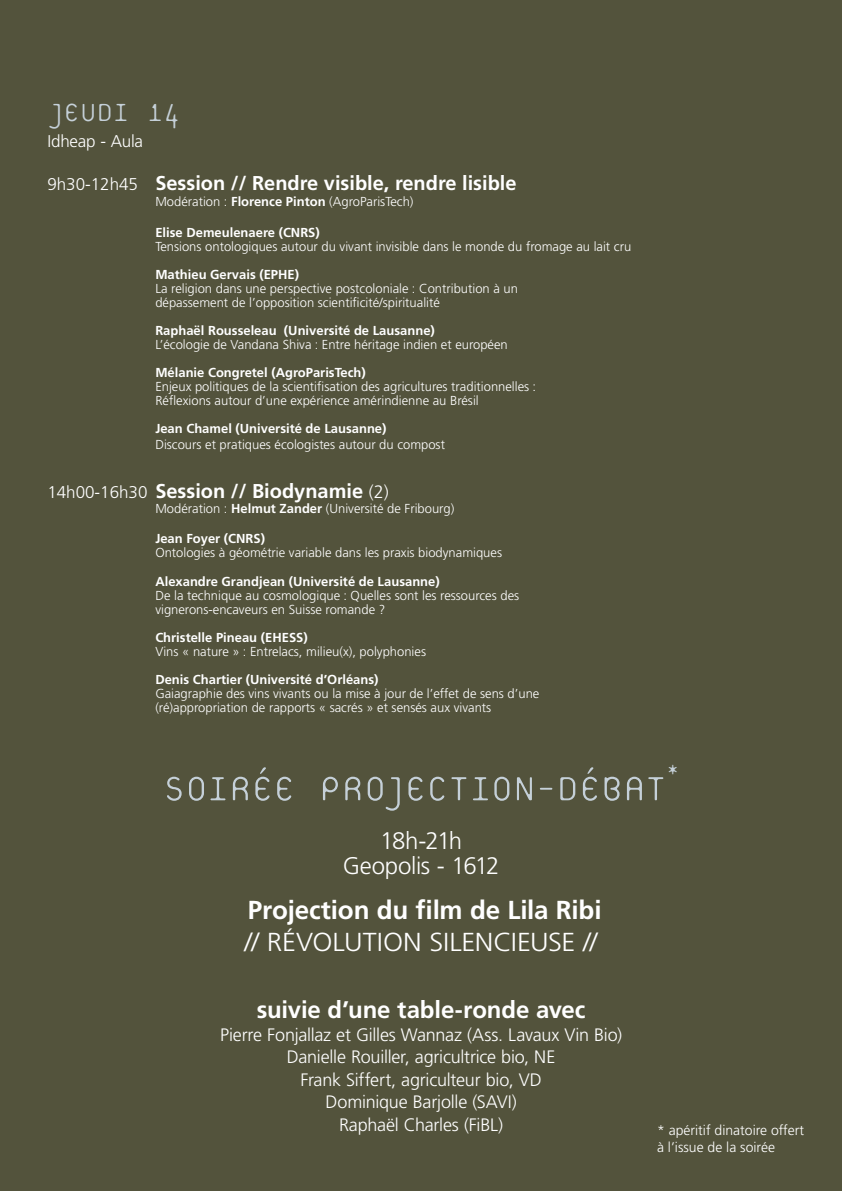
<style>
.page{position:relative;width:842px;height:1191px;background:#fff}
.page>*{position:absolute;margin:0;border:0;box-sizing:border-box;transform-origin:0 0}
.t1{font:100 50px "Platelet";letter-spacing:-.025em;color:#c5d0d8}
.t2{font:100 37px "Platelet";letter-spacing:-.015em;color:#c5d0d8}
.t3{font:700 26px "Frutiger LT Std";letter-spacing:-.005em;color:#fff}
.t4{font:300 26px "Frutiger LT Std";letter-spacing:-.005em;color:#fff;scale:1.07 1}
.t5{font:700 24px "Frutiger LT Std";letter-spacing:-.005em;color:#fff}
.t6{font:300 24px/25px "Frutiger LT Std";letter-spacing:-.02em;color:#fff;text-align:center}
.t7{font:700 20px "Frutiger LT Std";color:#fff}
.t8{font:300 18px/22.5px "Frutiger LT Std";letter-spacing:-.01em;color:#fff;text-align:center}
.t9{font:300 17px "Frutiger LT Std";letter-spacing:-.015em;color:#fff}
.t10{font:300 14px/16.8px "Frutiger LT Std";color:#fff}
.t11{font:300 13px/14px "Frutiger LT Std";color:#fff}
.t12{font:700 13px "Frutiger LT Std";color:#fff}
.s1{font-weight:300;font-size:17px}
.s2{font-weight:700}
.s3{font-weight:300;font-size:18px}
</style>
<div class="page">
<div style="left:0;top:0;width:16px;height:1191px;background:#53533c"></div>
<div style="left:11px;top:0;width:831px;height:1191px;background:#53533c"></div>
<h2 class="t2" style="left:47px;top:95px;width:135px">JEUDI 14</h2>
<h3 class="t9" style="left:47px;top:131px;width:97px">Idheap - Aula</h3>
<h3 class="t7" style="left:47px;top:171px;width:471px"><span class="s1">9h30-12h45</span> Session // Rendre visible, rendre lisible</h3>
<p class="t11" style="left:155px;top:194px;width:260px">Modération : <span class="s2">Florence Pinton</span> (AgroParisTech)</p>
<p class="t12" style="left:155px;top:225px;width:166px">Elise Demeulenaere (CNRS)</p>
<p class="t11" style="left:155px;top:240px;width:477px">Tensions ontologiques autour du vivant invisible dans le monde du fromage au lait cru</p>
<p class="t12" style="left:155px;top:267px;width:145px">Mathieu Gervais (EPHE)</p>
<p class="t11" style="left:155px;top:282px;width:364px">La religion dans une perspective postcoloniale : Contribution à un dépassement de l’opposition scientificité/spiritualité</p>
<p class="t12" style="left:155px;top:323px;width:281px">Raphaël Rousseleau (Université de Lausanne)</p>
<p class="t11" style="left:155px;top:338px;width:354px">L’écologie de Vandana Shiva : Entre héritage indien et européen</p>
<p class="t12" style="left:155px;top:365px;width:212px">Mélanie Congretel (AgroParisTech)</p>
<p class="t11" style="left:155px;top:380px;width:382px">Enjeux politiques de la scientifisation des agricultures traditionnelles :<br>Réflexions autour d’une expérience amérindienne au Brésil</p>
<p class="t12" style="left:155px;top:421px;width:233px">Jean Chamel (Université de Lausanne)</p>
<p class="t11" style="left:155px;top:437px;width:291px">Discours et pratiques écologistes autour du compost</p>
<h3 class="t7" style="left:47px;top:479px;width:343px"><span class="s1">14h00-16h30</span> Session // Biodynamie <span class="s3">(2)</span></h3>
<p class="t11" style="left:155px;top:502px;width:301px">Modération : <span class="s2">Helmut Zander</span> (Université de Fribourg)</p>
<p class="t12" style="left:155px;top:531px;width:111px">Jean Foyer (CNRS)</p>
<p class="t11" style="left:155px;top:546px;width:348px">Ontologies à géométrie variable dans les praxis biodynamiques</p>
<p class="t12" style="left:155px;top:573px;width:286px">Alexandre Grandjean (Université de Lausanne)</p>
<p class="t11" style="left:155px;top:588px;width:365px">De la technique au cosmologique : Quelles sont les ressources des vignerons-encaveurs en Suisse romande ?</p>
<p class="t12" style="left:155px;top:629px;width:154px">Christelle Pineau (EHESS)</p>
<p class="t11" style="left:155px;top:644px;width:272px">Vins « nature » : Entrelacs, milieu(x), polyphonies</p>
<p class="t12" style="left:155px;top:671px;width:225px">Denis Chartier (Université d’Orléans)</p>
<p class="t11" style="left:155px;top:686px;width:386px;line-height:14.4px">Gaiagraphie des vins vivants ou la mise à jour de l’effet de sens d’une (ré)appropriation de rapports « sacrés » et sensés aux vivants</p>
<h1 class="t1" style="left:163px;top:765px;width:519px">SOIRÉE PROJECTION-DÉBAT<sup>*</sup></h1>
<h3 class="t6" style="left:343px;top:828px;width:158px">18h-21h<br>Geopolis - 1612</h3>
<h3 class="t3" style="left:248px;top:895px;width:355px">Projection du film de Lila Ribi</h3>
<h3 class="t4" style="left:245px;top:927px;width:332px">// RÉVOLUTION SILENCIEUSE //</h3>
<h3 class="t5" style="left:257px;top:995px;width:330px">suivie d’une table-ronde avec</h3>
<h3 class="t8" style="left:220px;top:1023px;width:403px">Pierre Fonjallaz et Gilles Wannaz (Ass. Lavaux Vin Bio)<br>Danielle Rouiller, agricultrice bio, NE<br>Frank Siffert, agriculteur bio, VD<br>Dominique Barjolle (SAVI)<br>Raphaël Charles (FiBL)</h3>
<p class="t10" style="left:657px;top:1121px;width:149px">* apéritif dinatoire offert à l’issue de la soirée</p>
</div>
